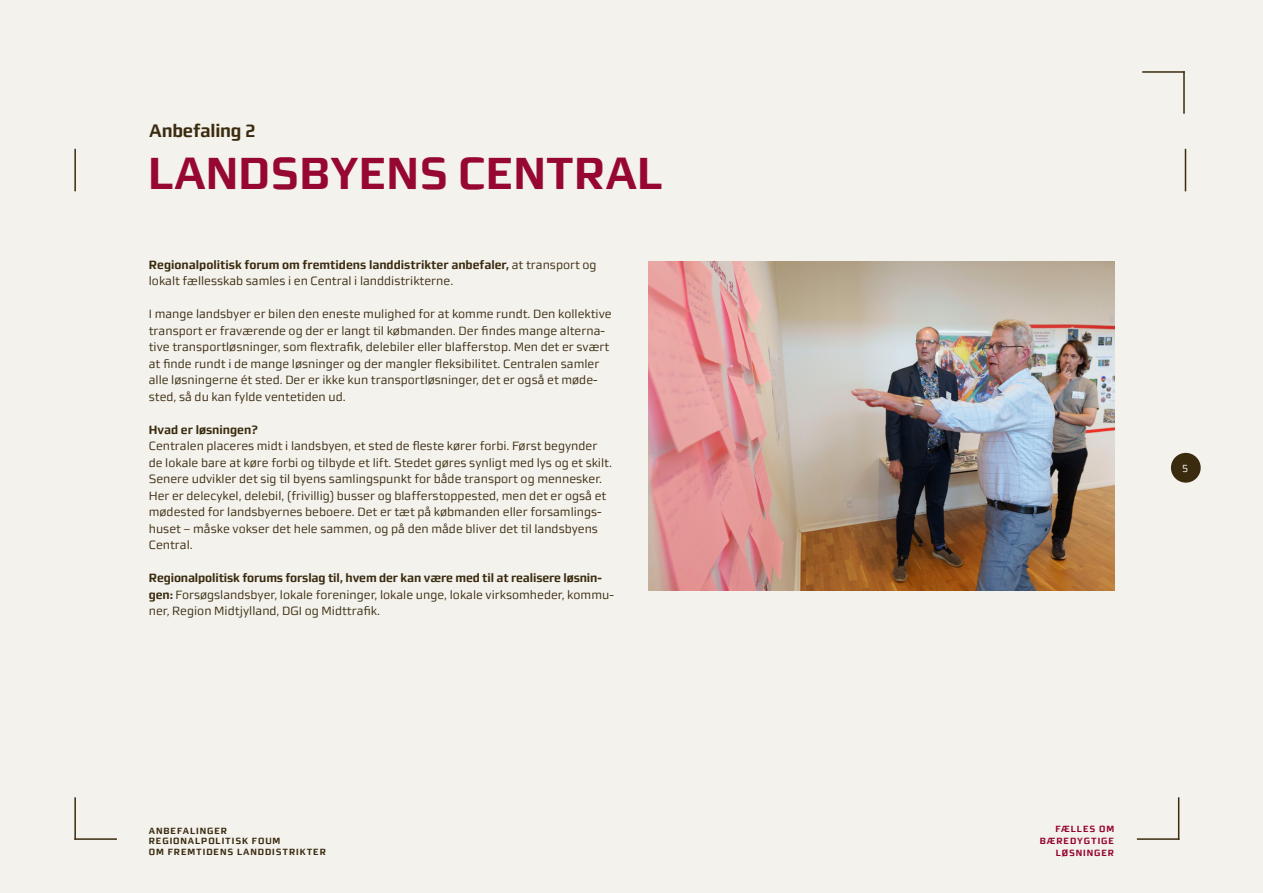
<style>
.page{position:relative;width:1263px;height:893px;background:#f4f2ed}
.page>*{position:absolute;margin:0;border:0;box-sizing:border-box;transform-origin:0 0}
.t1{font:700 45px "midtsans";color:#960830}
.t2{font:700 18px "midtsans";letter-spacing:-.01em;color:#3a2b0f}
.t3{font:12px/16.5px "midtsans";color:#3a2b0f}
.t4{font:700 12px/16.5px "midtsans";letter-spacing:-.01em;color:#3a2b0f}
.t5{font:10.5px "midtsans";color:#fff}
.t6{font:700 9px/10.5px "midtsans";letter-spacing:.1em;color:#3a2b0f}
.t7{font:700 9px/12px "midtsans";letter-spacing:.1em;color:#95032d;text-align:right}
.s1{font-weight:700}
.s2{font-weight:400}
</style>
<div class="page">
<hr style="left:1183px;top:71px;width:2px;height:43px;background:#3a2b0f">
<hr style="left:1142px;top:71px;width:43px;height:2px;background:#3a2b0f">
<hr style="left:1185px;top:149px;width:1px;height:42px;background:#3a2b0f">
<hr style="left:74px;top:149px;width:2px;height:42px;background:#3a2b0f">
<hr style="left:1178px;top:797px;width:1px;height:43px;background:#3a2b0f">
<hr style="left:1137px;top:838px;width:42px;height:2px;background:#3a2b0f">
<hr style="left:74px;top:797px;width:2px;height:43px;background:#3a2b0f">
<hr style="left:74px;top:838px;width:43px;height:2px;background:#3a2b0f">
<div style="left:1171px;top:453px;width:30px;height:30px;background:#3a2b0f;border-radius:50%"></div>
<img style="left:648px;top:261px;width:467px;height:330px">
<h2 class="t2" style="left:149px;top:120px;width:108px">Anbefaling 2</h2>
<h2 class="t1" style="left:148px;top:147px;width:516px">LANDSBYENS CENTRAL</h2>
<p class="t3" style="left:149px;top:256px;width:449px"><span class="s1">Regionalpolitisk forum om fremtidens landdistrikter anbefaler,</span> at transport og lokalt fællesskab samles i en Central i landdistrikterne.</p>
<p class="t3" style="left:149px;top:306px;width:464px">I mange landsbyer er bilen den eneste mulighed for at komme rundt. Den kollektive</p>
<p class="t3" style="left:149px;top:339px;width:462px">tive transportløsninger, som flextrafik, delebiler eller blafferstop. Men det er svært at finde rundt i de mange løsninger og der mangler fleksibilitet. Centralen samler</p>
<p class="t3" style="left:149px;top:388px;width:198px">sted, så du kan fylde ventetiden ud.</p>
<h3 class="t4" style="left:149px;top:421px;width:110px">Hvad er løsningen?</h3>
<p class="t3" style="left:149px;top:438px;width:465px">Centralen placeres midt i landsbyen, et sted de fleste kører forbi. Først begynder de lokale bare at køre forbi og tilbyde et lift. Stedet gøres synligt med lys og et skilt.<br>Senere udvikler det sig til byens samlingspunkt for både transport og mennesker.<br>Her er delecykel, delebil, (frivillig) busser og blafferstoppested, men det er også et</p>
<p class="t3" style="left:149px;top:520px;width:451px">huset – måske vokser det hele sammen, og på den måde bliver det til landsbyens<br>Central.</p>
<p class="t3" style="left:149px;top:322px;width:458px">transport er fraværende og der er langt til købmanden. Der findes mange alterna-</p>
<p class="t3" style="left:149px;top:372px;width:450px">alle løsningerne ét sted. Der er ikke kun transportløsninger, det er også et møde-</p>
<p class="t3" style="left:149px;top:504px;width:454px">mødested for landsbyernes beboere. Det er tæt på købmanden eller forsamlings-</p>
<p class="t4" style="left:149px;top:569px;width:466px">Regionalpolitisk forums forslag til, hvem der kan være med til at realisere løsnin&shy;gen: <span class="s2">Forsøgslandsbyer, lokale foreninger, lokale unge, lokale virksomheder, kommu-</span></p>
<p class="t3" style="left:149px;top:603px;width:233px">ner, Region Midtjylland, DGI og Midttrafik.</p>
<p class="t5" style="left:1182px;top:462px;width:8px">5</p>
<p class="t6" style="left:149px;top:825px;width:179px">ANBEFALINGER<br>REGIONALPOLITISK FOUM<br>OM FREMTIDENS LANDDISTRIKTER</p>
<p class="t7" style="left:1040px;top:823px;width:76px">FÆLLES OM<br>BÆREDYGTIGE<br>LØSNINGER</p>
</div>
